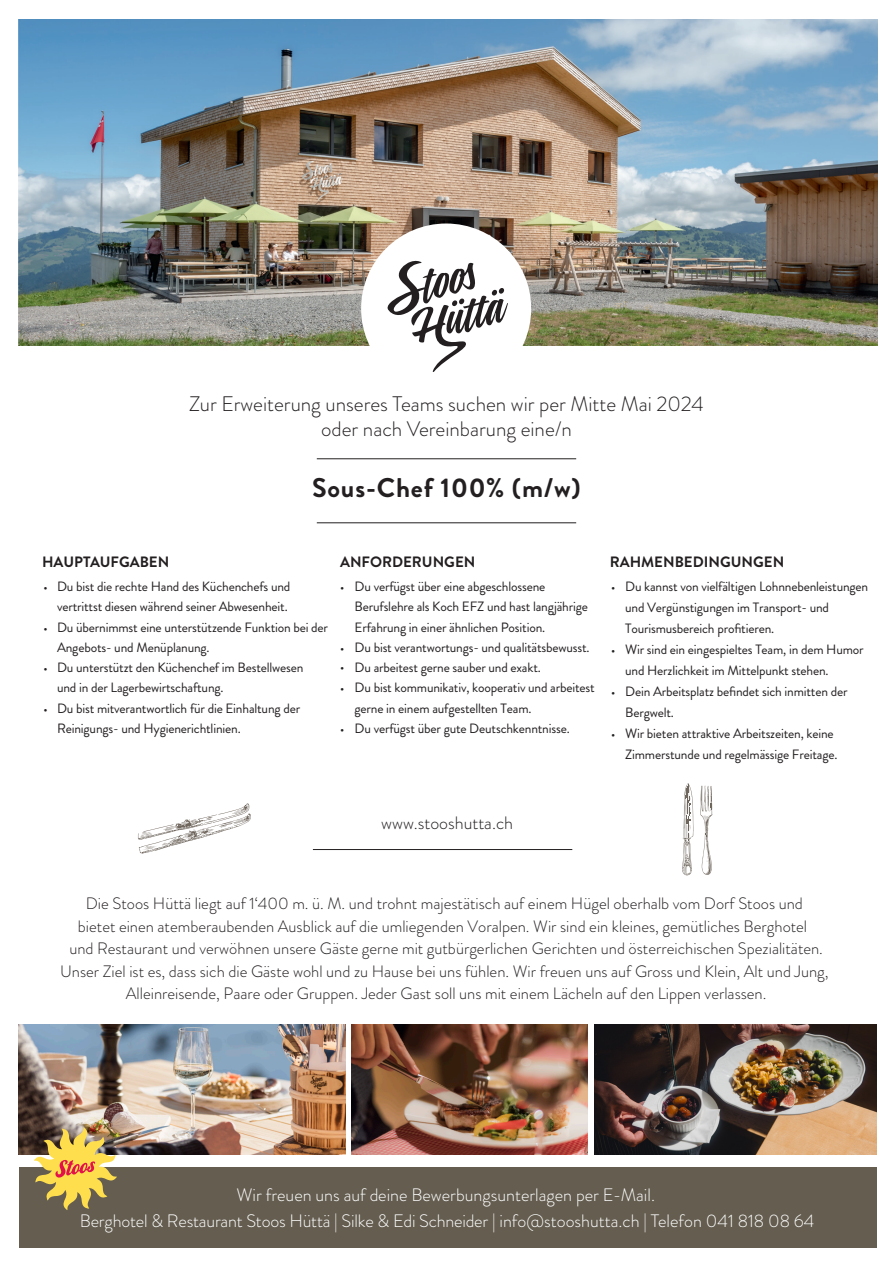
<style>
.page{position:relative;width:893px;height:1263px;background:#fff}
.page>*{position:absolute;margin:0;border:0;box-sizing:border-box;transform-origin:0 0}
.t1{font:700 27px "Brandon Grotesque";letter-spacing:.03em;color:#231f20}
.t2{font:300 21px/25.2px "Brandon Grotesque";color:#231f20;text-align:center}
.t3{font:300 18px/26.5px "Brandon Grotesque";color:#fff;text-align:center}
.t4{font:300 18px "Brandon Grotesque";color:#231f20}
.t5{font:300 16.5px/22.5px "Brandon Grotesque";color:#231f20;text-align:center}
.t6{font:700 15px "Brandon Grotesque";color:#231f20}
.t7{font:13.5px/20.2px "Brandon Grotesque";letter-spacing:-.015em;color:#231f20}
.t8{font:12px/18.9px "Brandon Grotesque";color:#231f20}
</style>
<div class="page">
<img style="left:18px;top:19px;width:859px;height:326px">
<div style="left:19px;top:1167px;width:858px;height:80px;background:#645d50"></div>
<div style="left:361px;top:223px;width:170px;height:171px;background:#fff;border-radius:50%"></div>
<hr style="left:317px;top:522px;width:259px;height:1px;background:#231f20">
<hr style="left:317px;top:458px;width:259px;height:1px;background:#231f20">
<hr style="left:313px;top:849px;width:259px;height:1px;background:#231f20">
<svg style="left:138px;top:803px;width:113px;height:51px"></svg>
<svg style="left:700px;top:786px;width:12px;height:89px"></svg>
<svg style="left:682px;top:783px;width:11px;height:93px"></svg>
<svg style="left:387px;top:260px;width:121px;height:112px"></svg>
<img style="left:594px;top:1025px;width:283px;height:129px">
<img style="left:352px;top:1025px;width:236px;height:129px">
<img style="left:19px;top:1025px;width:326px;height:129px">
<img style="left:34px;top:1127px;width:83px;height:83px">
<h2 class="t2" style="left:189px;top:391px;width:516px">Zur Erweiterung unseres Teams suchen wir per Mitte Mai 2024 oder nach Vereinbarung eine/n</h2>
<h1 class="t1" style="left:312px;top:469px;width:270px">Sous-Chef 100% (m/w)</h1>
<p class="t6" style="left:42px;top:551px;width:129px">HAUPTAUFGABEN</p>
<p class="t7" style="left:57px;top:576px;width:273px">Du bist die rechte Hand des Küchenchefs und vertrittst diesen während seiner Abwesenheit.<br>Du übernimmst eine unterstützende Funktion bei der Angebots- und Menüplanung.<br>Du unterstützt den Küchenchef im Bestellwesen<br>und in der Lagerbewirtschaftung.<br>Du bist mitverantwortlich für die Einhaltung der Reinigungs- und Hygienerichtlinien.</p>
<p class="t7" style="left:355px;top:576px;width:242px">Du verfügst über eine abgeschlossene Berufslehre als Koch EFZ und hast langjährige Erfahrung in einer ähnlichen Position.<br>Du bist verantwortungs- und qualitätsbewusst.<br>Du arbeitest gerne sauber und exakt.<br>Du bist kommunikativ, kooperativ und arbeitest gerne in einem aufgestellten Team.<br>Du verfügst über gute Deutschkenntnisse.</p>
<p class="t7" style="left:625px;top:576px;width:245px;line-height:21px">Du kannst von vielfältigen Lohnnebenleistungen und Vergünstigungen im Transport- und Tourismusbereich profitieren.<br>Wir sind ein eingespieltes Team, in dem Humor und Herzlichkeit im Mittelpunkt stehen.<br>Dein Arbeitsplatz befindet sich inmitten der Bergwelt.<br>Wir bieten attraktive Arbeitszeiten, keine Zimmerstunde und regelmässige Freitage.</p>
<p class="t6" style="left:340px;top:551px;width:137px">ANFORDERUNGEN</p>
<p class="t8" style="left:340px;top:578px;width:6px">•</p>
<p class="t6" style="left:610px;top:551px;width:176px">RAHMENBEDINGUNGEN</p>
<p class="t8" style="left:611px;top:578px;width:6px">•</p>
<p class="t8" style="left:44px;top:578px;width:6px">•</p>
<p class="t8" style="left:44px;top:618px;width:6px">•</p>
<p class="t8" style="left:44px;top:659px;width:6px">•</p>
<p class="t8" style="left:44px;top:699px;width:6px">•</p>
<p class="t8" style="left:340px;top:638px;width:6px">• •</p>
<p class="t8" style="left:340px;top:679px;width:6px">•</p>
<p class="t8" style="left:340px;top:719px;width:6px">•</p>
<p class="t8" style="left:611px;top:641px;width:6px">•</p>
<p class="t8" style="left:611px;top:683px;width:6px">•</p>
<p class="t8" style="left:611px;top:725px;width:6px">•</p>
<h3 class="t4" style="left:381px;top:811px;width:133px">www.stooshutta.ch</h3>
<p class="t5" style="left:60px;top:892px;width:770px">Die Stoos Hüttä liegt auf 1‘400 m. ü. M. und trohnt majestätisch auf einem Hügel oberhalb vom Dorf Stoos und<br>bietet einen atemberaubenden Ausblick auf die umliegenden Voralpen. Wir sind ein kleines, gemütliches Berghotel<br>und Restaurant und verwöhnen unsere Gäste gerne mit gutbürgerlichen Gerichten und österreichischen Spezialitäten.<br>Unser Ziel ist es, dass sich die Gäste wohl und zu Hause bei uns fühlen. Wir freuen uns auf Gross und Klein, Alt und Jung, Alleinreisende, Paare oder Gruppen. Jeder Gast soll uns mit einem Lächeln auf den Lippen verlassen.</p>
<h3 class="t3" style="left:80px;top:1181px;width:736px">Wir freuen uns auf deine Bewerbungsunterlagen per E-Mail.<br>Berghotel &amp; Restaurant Stoos Hüttä | Silke &amp; Edi Schneider | info@stooshutta.ch | Telefon 041 818 08 64</h3>
</div>
